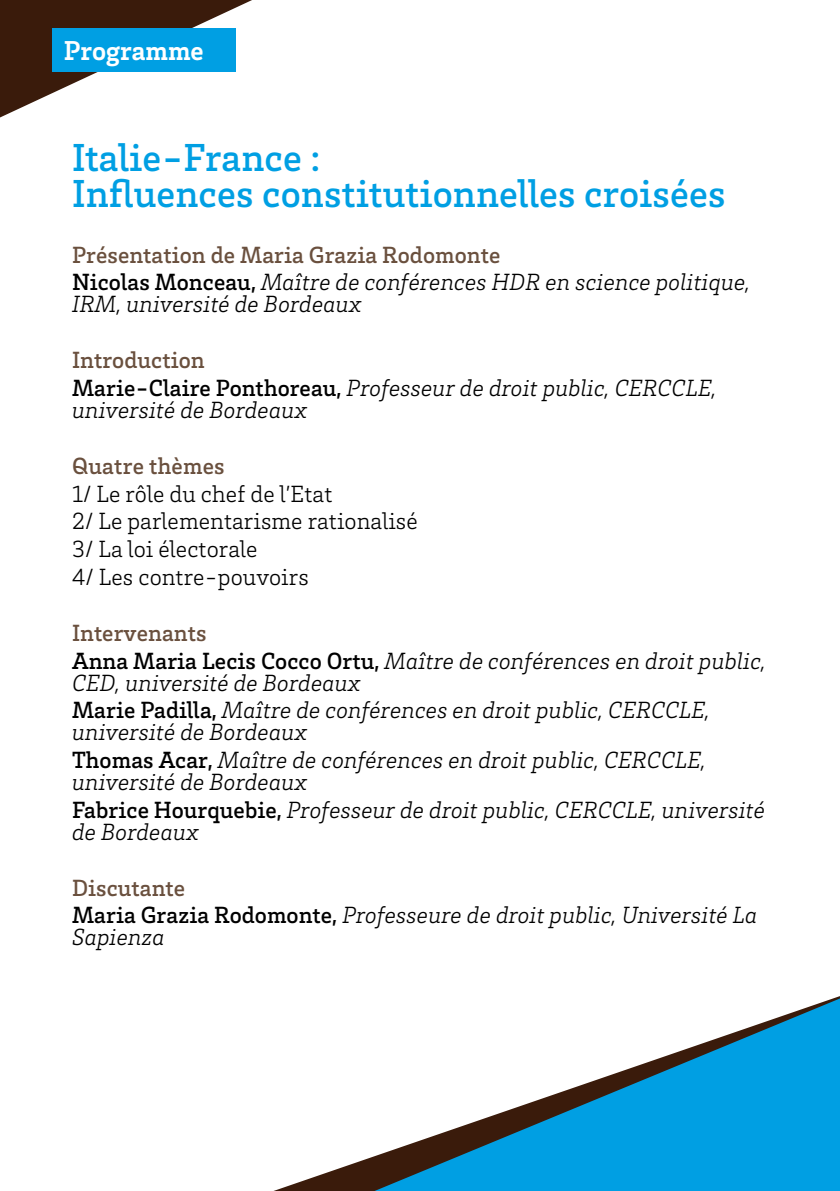
<style>
.page{position:relative;width:840px;height:1191px;background:#fff}
.page>*{position:absolute;margin:0;border:0;box-sizing:border-box;transform-origin:0 0}
.t1{font:500 40px/36px "Brix Slab";letter-spacing:.005em;color:#009fe3}
.t2{font:700 28px "Brix Slab";color:#fff}
.t3{font:italic 300 24px/27.6px "Brix Slab";letter-spacing:.005em;color:#000}
.t4{font:300 24px/27.6px "Brix Slab";letter-spacing:.005em;color:#000}
.t5{font:500 24px "Brix Slab";letter-spacing:.01em;color:#6a503e}
.s1{font-weight:500;font-style:normal;color:#6a503e}
.s2{font-weight:500;font-style:normal}
</style>
<div class="page">
<svg style="left:273px;top:996px;width:566px;height:195px"></svg>
<svg style="left:0;top:0;width:252px;height:117px"></svg>
<div style="left:52px;top:28px;width:183px;height:44px;background:#009fe3"></div>
<svg style="left:374px;top:998px;width:465px;height:193px"></svg>
<p class="t2" style="left:64px;top:32px;width:141px">Programme</p>
<h1 class="t1" style="left:72px;top:137px;width:654px">Italie-France :<br>Influences constitutionnelles croisées</h1>
<p class="t3" style="left:72px;top:239px;width:679px"><span class="s1">Présentation de Maria Grazia Rodomonte<br></span><span class="s2">Nicolas Monceau,</span> Maître de conférences HDR en science politique,</p>
<p class="t3" style="left:72px;top:289px;width:291px">IRM, université de Bordeaux</p>
<p class="t3" style="left:72px;top:345px;width:645px"><span class="s1">Introduction<br></span><span class="s2">Marie-Claire Ponthoreau,</span> Professeur de droit public, CERCCLE,</p>
<p class="t3" style="left:72px;top:395px;width:237px">université de Bordeaux</p>
<p class="t5" style="left:72px;top:450px;width:154px">Quatre thèmes</p>
<p class="t4" style="left:72px;top:479px;width:347px">1/ Le rôle du chef de l’Etat<br>2/ Le parlementarisme rationalisé<br>3/ La loi électorale<br>4/ Les contre-pouvoirs</p>
<p class="t3" style="left:72px;top:617px;width:695px"><span class="s1">Intervenants<br></span><span class="s2">Anna Maria Lecis Cocco Ortu,</span> Maître de conférences en droit public,</p>
<p class="t3" style="left:72px;top:667px;width:639px">CED, université de Bordeaux<br><span class="s2">Marie Padilla,</span> Maître de conférences en droit public, CERCCLE,</p>
<p class="t3" style="left:72px;top:717px;width:635px">université de Bordeaux<br><span class="s2">Thomas Acar,</span> Maître de conférences en droit public, CERCCLE,</p>
<p class="t3" style="left:72px;top:767px;width:694px">université de Bordeaux<br><span class="s2">Fabrice Hourquebie,</span> Professeur de droit public, CERCCLE, université</p>
<p class="t3" style="left:72px;top:816px;width:129px">de Bordeaux</p>
<p class="t3" style="left:72px;top:872px;width:686px"><span class="s1">Discutante<br></span><span class="s2">Maria Grazia Rodomonte,</span> Professeure de droit public, Université La</p>
<p class="t3" style="left:72px;top:922px;width:94px">Sapienza</p>
</div>
